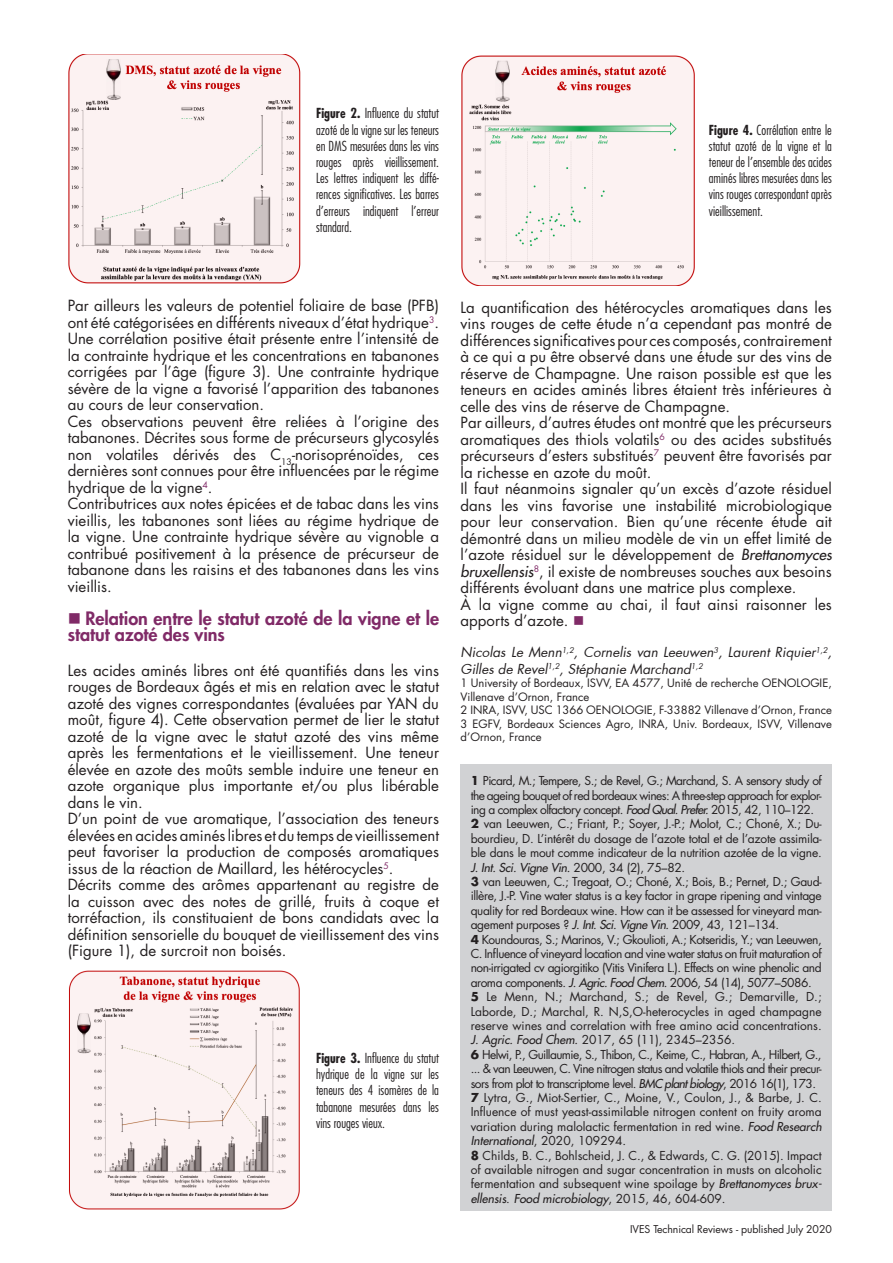
<style>
.page{position:relative;width:893px;height:1263px;background:#fff}
.page>*{position:absolute;margin:0;border:0;box-sizing:border-box;transform-origin:0 0}
.t1{font:800 18px/16.5px "Futura";color:#802a67}
.t2{font:15px/16.5px "Futura";color:#231f20;text-align:justify}
.t3{font:300 condensed 13.5px/16.2px "Futura";color:#231f20;text-align:justify}
.t4{font:italic 13.5px/16.2px "Futura";color:#231f20}
.t5{font:12px/14.4px "Futura";letter-spacing:-.02em;color:#231f20;text-align:justify}
.t6{font:11.25px/13.5px "Futura";color:#231f20;text-align:justify}
.t7{font:10.5px "Futura";letter-spacing:-.01em;color:#231f20}
.s1{font-weight:700}
.s2{font-style:italic}
.s3{color:#802a67}
</style>
<div class="page">
<div style="left:461px;top:764px;width:371px;height:447px;background:#d1d2d4"></div>
<img style="left:68px;top:54px;width:233px;height:230px">
<img style="left:69px;top:970px;width:231px;height:240px">
<img style="left:461px;top:55px;width:233px;height:230px">
<p class="t3" style="left:316px;top:105px;width:124px"><span class="s1">Figure 2.</span> Influence du statut azoté de la vigne sur les teneurs en DMS mesurées dans les vins rouges après vieillissement.<br>Les lettres indiquent les diffé&shy;rences significatives. Les barres d’erreurs indiquent l’erreur standard.</p>
<p class="t3" style="left:709px;top:121px;width:124px"><span class="s1">Figure 4.</span> Corrélation entre le statut azoté de la vigne et la teneur de l’ensemble des acides aminés libres mesurées dans les vins rouges correspondant après vieillissement.</p>
<p class="t2" style="left:68px;top:297px;width:373px">Par ailleurs les valeurs de potentiel foliaire de base (PFB) ont été catégorisées en différents niveaux d’état hydrique<sup>3</sup>.</p>
<p class="t2" style="left:68px;top:330px;width:373px">Une corrélation positive était présente entre l’intensité de la contrainte hydrique et les concentrations en tabanones corrigées par l’âge (figure 3). Une contrainte hydrique sévère de la vigne a favorisé l’apparition des tabanones au cours de leur conservation.</p>
<p class="t2" style="left:68px;top:413px;width:373px">Ces observations peuvent être reliées à l’origine des tabanones. Décrites sous forme de précurseurs glycosylés non volatiles dérivés des C<sub>13</sub>-norisoprénoïdes, ces dernières sont connues pour être influencées par le régime hydrique de la vigne<sup>4</sup>.</p>
<p class="t2" style="left:68px;top:495px;width:373px">Contributrices aux notes épicées et de tabac dans les vins vieillis, les tabanones sont liées au régime hydrique de la vigne. Une contrainte hydrique sévère au vignoble a contribué positivement à la présence de précurseur de tabanone dans les raisins et des tabanones dans les vins vieillis.</p>
<p class="t1" style="left:68px;top:609px;width:373px">■ Relation entre le statut azoté de la vigne et le statut azoté des vins</p>
<p class="t2" style="left:68px;top:662px;width:373px">Les acides aminés libres ont été quantifiés dans les vins rouges de Bordeaux âgés et mis en relation avec le statut azoté des vignes correspondantes (évaluées par YAN du moût, figure 4). Cette observation permet de lier le statut azoté de la vigne avec le statut azoté des vins même après les fermentations et le vieillissement. Une teneur élevée en azote des moûts semble induire une teneur en azote organique plus importante et/ou plus libérable dans le vin.</p>
<p class="t2" style="left:68px;top:810px;width:373px">D’un point de vue aromatique, l’association des teneurs élevées en acides aminés libres et du temps de vieillissement peut favoriser la production de composés aromatiques issus de la réaction de Maillard, les hétérocycles<sup>5</sup>.</p>
<p class="t2" style="left:68px;top:876px;width:373px">Décrits comme des arômes appartenant au registre de la cuisson avec des notes de grillé, fruits à coque et torréfaction, ils constituaient de bons candidats avec la définition sensorielle du bouquet de vieillissement des vins (Figure 1), de surcroit non boisés.</p>
<p class="t3" style="left:316px;top:1050px;width:124px"><span class="s1">Figure 3.</span> Influence du statut hydrique de la vigne sur les teneurs des 4 isomères de la tabanone mesurées dans les vins rouges vieux.</p>
<p class="t2" style="left:461px;top:299px;width:373px">La quantification des hétérocycles aromatiques dans les vins rouges de cette étude n’a cependant pas montré de différences significatives pour ces composés, contrairement à ce qui a pu être observé dans une étude sur des vins de réserve de Champagne. Une raison possible est que les teneurs en acides aminés libres étaient très inférieures à celle des vins de réserve de Champagne.</p>
<p class="t2" style="left:461px;top:414px;width:373px">Par ailleurs, d’autres études ont montré que les précurseurs aromatiques des thiols volatils<sup>6</sup> ou des acides substitués précurseurs d’esters substitués<sup>7</sup> peuvent être favorisés par la richesse en azote du moût.</p>
<p class="t2" style="left:461px;top:480px;width:373px">Il faut néanmoins signaler qu’un excès d’azote résiduel dans les vins favorise une instabilité microbiologique pour leur conservation. Bien qu’une récente étude ait démontré dans un milieu modèle de vin un effet limité de l’azote résiduel sur le développement de <span class="s2">Brettanomyces bruxellensis</span><sup>8</sup>, il existe de nombreuses souches aux besoins différents évoluant dans une matrice plus complexe.</p>
<p class="t2" style="left:461px;top:596px;width:373px">À la vigne comme au chai, il faut ainsi raisonner les apports d’azote. <span class="s3">■</span></p>
<p class="t4" style="left:461px;top:644px;width:373px">Nicolas Le Menn<sup>1,2</sup>, Cornelis van Leeuwen<sup>3</sup>, Laurent Riquier<sup>1,2</sup>,<br>Gilles de Revel<sup>1,2</sup>, Stéphanie Marchand<sup>1,2</sup></p>
<p class="t6" style="left:461px;top:676px;width:373px">1 University of Bordeaux, ISVV, EA 4577, Unité de recherche OENOLOGIE,</p>
<p class="t6" style="left:461px;top:689px;width:130px">Villenave d’Ornon, France</p>
<p class="t6" style="left:461px;top:703px;width:373px">2 INRA, ISVV, USC 1366 OENOLOGIE, F-33882 Villenave d’Ornon, France 3 EGFV, Bordeaux Sciences Agro, INRA, Univ. Bordeaux, ISVV, Villenave d’Ornon, France</p>
<p class="t5" style="left:471px;top:773px;width:353px"><span class="s1">1</span> Picard, M.; Tempere, S.; de Revel, G.; Marchand, S. A sensory study of the ageing bouquet of red bordeaux wines: A three-step approach for explor&shy;ing a complex olfactory concept. <span class="s2">Food Qual. Prefer.</span> 2015, 42, 110–122.</p>
<p class="t5" style="left:471px;top:817px;width:352px"><span class="s1">2</span> van Leeuwen, C.; Friant, P.; Soyer, J.-P.; Molot, C.; Choné, X.; Du&shy;bourdieu, D. L’intérêt du dosage de l’azote total et de l’azote assimila&shy;ble dans le mout comme indicateur de la nutrition azotée de la vigne.<br><span class="s2">J. Int. Sci. Vigne Vin.</span> 2000, 34 (2), 75–82.</p>
<p class="t5" style="left:471px;top:874px;width:353px"><span class="s1">3</span> van Leeuwen, C.; Tregoat, O.; Choné, X.; Bois, B.; Pernet, D.; Gaud&shy;illère, J.-P. Vine water status is a key factor in grape ripening and vintage quality for red Bordeaux wine. How can it be assessed for vineyard man&shy;agement purposes ? <span class="s2">J. Int. Sci. Vigne Vin.</span> 2009, 43, 121–134.</p>
<p class="t5" style="left:471px;top:932px;width:353px"><span class="s1">4</span> Koundouras, S.; Marinos, V.; Gkoulioti, A.; Kotseridis, Y.; van Leeuwen, C. Influence of vineyard location and vine water status on fruit maturation of non-irrigated cv agiorgitiko (Vitis Vinifera L.). Effects on wine phenolic and aroma components. <span class="s2">J. Agric. Food Chem.</span> 2006, 54 (14), 5077–5086.</p>
<p class="t5" style="left:471px;top:989px;width:353px"><span class="s1">5</span> Le Menn, N.; Marchand, S.; de Revel, G.; Demarville, D.; Laborde, D.; Marchal, R. N,S,O-heterocycles in aged champagne reserve wines and correlation with free amino acid concentrations.<br><span class="s2">J. Agric. Food Chem.</span> 2017, 65 (11), 2345–2356.</p>
<p class="t5" style="left:471px;top:1047px;width:352px"><span class="s1">6</span> Helwi, P., Guillaumie, S., Thibon, C., Keime, C., Habran, A., Hilbert, G., ... &amp; van Leeuwen, C. Vine nitrogen status and volatile thiols and their precur&shy;sors from plot to transcriptome level. <span class="s2">BMC plant biology</span>, 2016 16(1), 173.</p>
<p class="t5" style="left:471px;top:1090px;width:352px"><span class="s1">7</span> Lytra, G., Miot-Sertier, C., Moine, V., Coulon, J., &amp; Barbe, J. C.<br>Influence of must yeast-assimilable nitrogen content on fruity aroma variation during malolactic fermentation in red wine. <span class="s2">Food Research International</span>, 2020, 109294.</p>
<p class="t5" style="left:471px;top:1148px;width:352px"><span class="s1">8</span> Childs, B. C., Bohlscheid, J. C., &amp; Edwards, C. G. (2015). Impact of available nitrogen and sugar concentration in musts on alcoholic fermentation and subsequent wine spoilage by <span class="s2">Brettanomyces brux&shy;ellensis</span>. <span class="s2">Food microbiology</span>, 2015, 46, 604-609.</p>
<p class="t7" style="left:630px;top:1222px;width:203px">IVES Technical Reviews - published July 2020</p>
</div>
